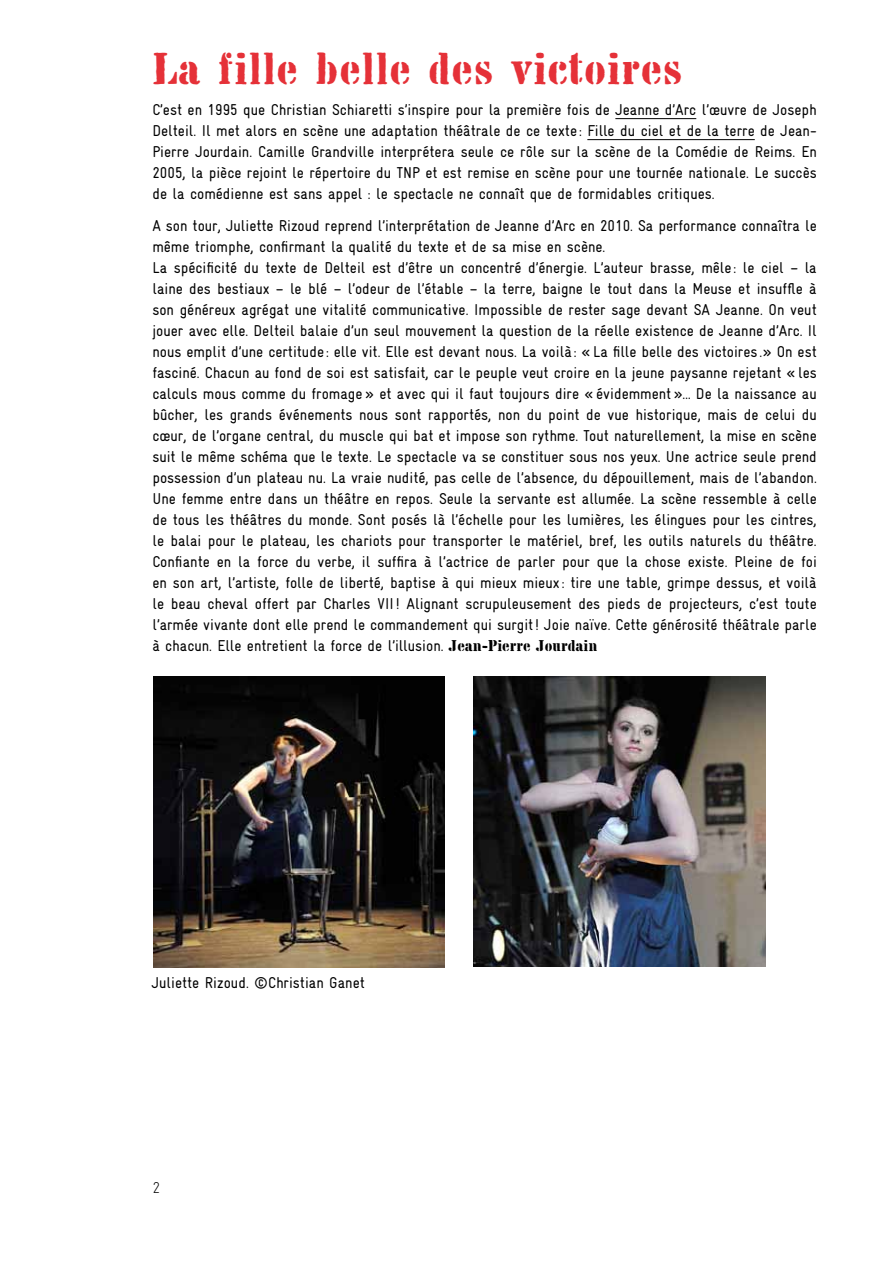
<style>
.page{position:relative;width:893px;height:1263px;background:#fff}
.page>*{position:absolute;margin:0;border:0;box-sizing:border-box;transform-origin:0 0}
.t1{font:45px "Chaillot";letter-spacing:.01em;color:#e53138}
.t2{font:15.75px/21px "Gravur Condensed";color:#000;text-align:justify}
.t3{font:300 15.75px "Gravur Condensed";color:#000}
.s1{font-family:"Chaillot"}
.s2{font-family:"Chaillot Alternate"}
</style>
<div class="page">
<hr style="left:615px;top:118px;width:81px;height:1px;background:#000">
<hr style="left:587px;top:139px;width:168px;height:1px;background:#000">
<img style="left:153px;top:677px;width:292px;height:290px">
<img style="left:473px;top:676px;width:292px;height:290px">
<h1 class="t1" style="left:152px;top:42px;width:532px">La fille belle des victoires</h1>
<p class="t2" style="left:152px;top:99px;width:666px">C’est en 1995 que Christian Schiaretti s’inspire pour la première fois de Jeanne d’Arc l’œuvre de Joseph Delteil. Il met alors en scène une adaptation théâtrale de ce texte : Fille du ciel et de la terre de Jean-Pierre Jourdain. Camille Grandville interprétera seule ce rôle sur la scène de la Comédie de Reims. En 2005, la pièce rejoint le répertoire du TNP et est remise en scène pour une tournée nationale. Le succès de la comédienne est sans appel : le spectacle ne connaît que de formidables critiques.</p>
<p class="t2" style="left:152px;top:215px;width:666px;text-align:left">A son tour, Juliette Rizoud reprend l’interprétation de Jeanne d’Arc en 2010. Sa performance connaîtra le même triomphe, confirmant la qualité du texte et de sa mise en scène.<br>La spécificité du texte de Delteil est d’être un concentré d’énergie. L’auteur brasse, mêle : le ciel – la laine des bestiaux – le blé – l’odeur de l’étable – la terre, baigne le tout dans la Meuse et insuffle à son généreux agrégat une vitalité communicative. Impossible de rester sage devant SA Jeanne. On veut jouer avec elle. Delteil balaie d’un seul mouvement la question de la réelle existence de Jeanne d’Arc. Il nous emplit d’une certitude : elle vit. Elle est devant nous. La voilà : «La fille belle des victoires .» On est fasciné. Chacun au fond de soi est satisfait, car le peuple veut croire en la jeune paysanne rejetant «les calculs mous comme du fromage» et avec qui il faut toujours dire «évidemment»… De la naissance au bûcher, les grands événements nous sont rapportés, non du point de vue historique, mais de celui du cœur, de l’organe central, du muscle qui bat et impose son rythme. Tout naturellement, la mise en scène suit le même schéma que le texte. Le spectacle va se constituer sous nos yeux. Une actrice seule prend possession d’un plateau nu. La vraie nudité, pas celle de l’absence, du dépouillement, mais de l’abandon.<br>Une femme entre dans un théâtre en repos. Seule la servante est allumée. La scène ressemble à celle de tous les théâtres du monde. Sont posés là l’échelle pour les lumières, les élingues pour les cintres, le balai pour le plateau, les chariots pour transporter le matériel, bref, les outils naturels du théâtre.<br>Confiante en la force du verbe, il suffira à l’actrice de parler pour que la chose existe. Pleine de foi en son art, l’artiste, folle de liberté, baptise à qui mieux mieux : tire une table, grimpe dessus, et voilà le beau cheval offert par Charles VII! Alignant scrupuleusement des pieds de projecteurs, c’est toute l’armée vivante dont elle prend le commandement qui surgit! Joie naïve. Cette générosité théâtrale parle à chacun. Elle entretient la force de l’illusion. <span class="s1">J</span><span class="s2">ean-Pierre</span> <span class="s1">J</span><span class="s2">ourdain</span></p>
<p class="t2" style="left:152px;top:972px;width:215px">Juliette Rizoud. ©Christian Ganet</p>
<p class="t3" style="left:152px;top:1178px;width:9px">2</p>
</div>
